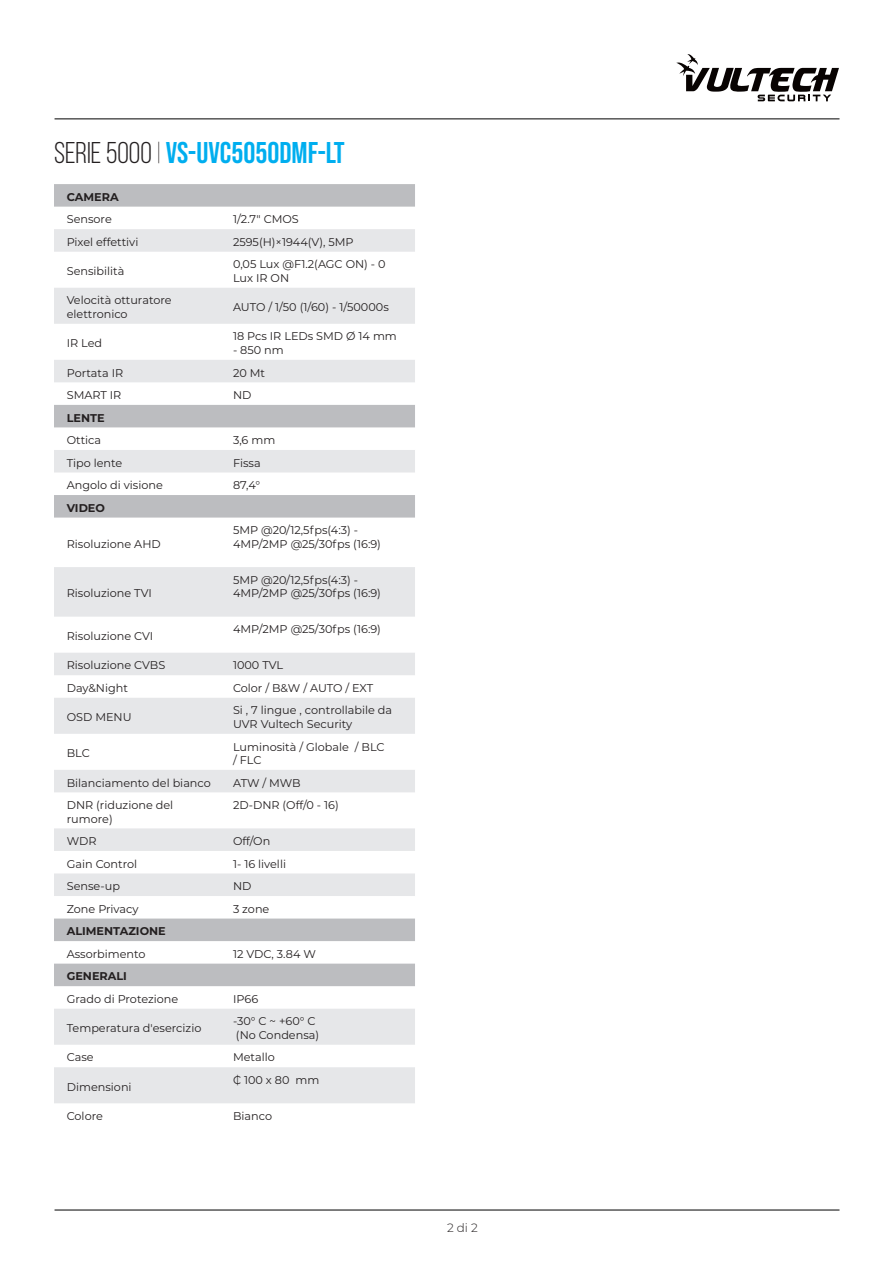
<style>
.page{position:relative;width:893px;height:1263px;background:#fff}
.page>*{position:absolute;margin:0;border:0;box-sizing:border-box;transform-origin:0 0}
.t1{font:30px "Bebas Neue";color:#00aeef}
.t2{font:300 12px "Montserrat";color:#231f20}
.t3{font:11.25px/13.5px "Montserrat";color:#231f20}
.t4{font:700 11.25px "Montserrat";color:#231f20}
.s1{color:#231f20}
.s2{font-weight:300;color:#231f20}
</style>
<div class="page">
<svg style="left:676px;top:54px;width:163px;height:47px"></svg>
<hr style="left:55px;top:119px;width:784px;height:1px;background:#000">
<hr style="left:55px;top:1210px;width:784px;height:1px;background:#000">
<div style="left:54px;top:184px;width:361px;height:23px;background:#bcbdc0"></div>
<svg style="left:54px;top:229px;width:361px;height:874px;fill:#e6e7e9"></svg>
<svg style="left:54px;top:405px;width:361px;height:581px"></svg>
<p class="t1" style="left:54px;top:135px;width:292px"><span class="s1">SERIe 5000</span> <span class="s2">|</span> VS-UVC5050DMF-LT</p>
<p class="t4" style="left:67px;top:189px;width:53px">CAMERA</p>
<p class="t3" style="left:67px;top:212px;width:47px">Sensore</p>
<p class="t3" style="left:233px;top:212px;width:67px">1/2.7" CMOS</p>
<p class="t3" style="left:67px;top:235px;width:73px">Pixel effettivi</p>
<p class="t3" style="left:233px;top:235px;width:122px">2595(H)×1944(V), 5MP</p>
<p class="t3" style="left:67px;top:264px;width:59px">Sensibilità</p>
<p class="t3" style="left:233px;top:257px;width:154px">0,05 Lux @F1.2(AGC ON) - 0<br>Lux IR ON</p>
<p class="t3" style="left:67px;top:293px;width:106px">Velocità otturatore</p>
<p class="t3" style="left:67px;top:307px;width:62px">elettronico</p>
<p class="t3" style="left:233px;top:300px;width:157px">AUTO / 1/50 (1/60) - 1/50000s</p>
<p class="t3" style="left:67px;top:336px;width:37px">IR Led</p>
<p class="t3" style="left:233px;top:329px;width:165px">18 Pcs IR LEDs SMD Ø 14 mm</p>
<p class="t3" style="left:233px;top:343px;width:52px">- 850 nm</p>
<p class="t3" style="left:67px;top:365px;width:58px">Portata IR</p>
<p class="t3" style="left:233px;top:365px;width:34px">20 Mt</p>
<p class="t3" style="left:67px;top:388px;width:56px">SMART IR</p>
<p class="t3" style="left:233px;top:388px;width:20px">ND</p>
<p class="t4" style="left:67px;top:409px;width:39px">LENTE</p>
<p class="t3" style="left:67px;top:433px;width:36px">Ottica</p>
<p class="t3" style="left:233px;top:433px;width:44px">3,6 mm</p>
<p class="t3" style="left:67px;top:455px;width:57px">Tipo lente</p>
<p class="t3" style="left:233px;top:455px;width:29px">Fissa</p>
<p class="t3" style="left:67px;top:478px;width:98px">Angolo di visione</p>
<p class="t3" style="left:233px;top:478px;width:29px">87,4°</p>
<p class="t4" style="left:67px;top:500px;width:40px">VIDEO</p>
<p class="t3" style="left:67px;top:537px;width:96px">Risoluzione AHD</p>
<p class="t3" style="left:233px;top:523px;width:149px">5MP @20/12,5fps(4:3) -<br>4MP/2MP @25/30fps (16:9)</p>
<p class="t3" style="left:67px;top:586px;width:87px">Risoluzione TVI</p>
<p class="t3" style="left:67px;top:629px;width:88px">Risoluzione CVI</p>
<p class="t3" style="left:233px;top:573px;width:149px">5MP @20/12,5fps(4:3) -<br>4MP/2MP @25/30fps (16:9)</p>
<p class="t3" style="left:233px;top:622px;width:149px">4MP/2MP @25/30fps (16:9)</p>
<p class="t3" style="left:67px;top:658px;width:100px">Risoluzione CVBS</p>
<p class="t3" style="left:233px;top:658px;width:52px">1000 TVL</p>
<p class="t3" style="left:67px;top:681px;width:63px">Day&amp;Night</p>
<p class="t3" style="left:233px;top:681px;width:142px">Color / B&amp;W / AUTO / EXT</p>
<p class="t3" style="left:67px;top:710px;width:66px">OSD MENU</p>
<p class="t3" style="left:233px;top:703px;width:161px">Si , 7 lingue , controllabile da<br>UVR Vultech Security</p>
<p class="t3" style="left:67px;top:746px;width:25px">BLC</p>
<p class="t3" style="left:233px;top:739px;width:153px">Luminosità / Globale / BLC / FLC</p>
<p class="t3" style="left:67px;top:775px;width:146px">Bilanciamento del bianco</p>
<p class="t3" style="left:233px;top:775px;width:69px">ATW / MWB</p>
<p class="t3" style="left:67px;top:798px;width:108px">DNR (riduzione del</p>
<p class="t3" style="left:67px;top:811px;width:47px">rumore)</p>
<p class="t3" style="left:233px;top:798px;width:107px">2D-DNR (Off/0 - 16)</p>
<p class="t3" style="left:67px;top:834px;width:31px">WDR</p>
<p class="t3" style="left:233px;top:834px;width:39px">Off/On</p>
<p class="t3" style="left:67px;top:856px;width:72px">Gain Control</p>
<p class="t3" style="left:233px;top:856px;width:55px">1- 16 livelli</p>
<p class="t3" style="left:67px;top:879px;width:55px">Sense-up</p>
<p class="t3" style="left:233px;top:879px;width:20px">ND</p>
<p class="t3" style="left:67px;top:901px;width:73px">Zone Privacy</p>
<p class="t3" style="left:233px;top:901px;width:38px">3 zone</p>
<p class="t4" style="left:67px;top:923px;width:101px">ALIMENTAZIONE</p>
<p class="t3" style="left:67px;top:947px;width:80px">Assorbimento</p>
<p class="t3" style="left:233px;top:947px;width:84px">12 VDC, 3.84 W</p>
<p class="t4" style="left:67px;top:968px;width:62px">GENERALI</p>
<p class="t3" style="left:67px;top:992px;width:113px">Grado di Protezione</p>
<p class="t3" style="left:233px;top:992px;width:27px">IP66</p>
<p class="t3" style="left:67px;top:1021px;width:136px">Temperatura d'esercizio</p>
<p class="t3" style="left:233px;top:1014px;width:84px">-30° C ~ +60° C</p>
<p class="t3" style="left:236px;top:1028px;width:85px">(No Condensa)</p>
<p class="t3" style="left:67px;top:1050px;width:28px">Case</p>
<p class="t3" style="left:233px;top:1050px;width:43px">Metallo</p>
<p class="t3" style="left:67px;top:1079px;width:66px">Dimensioni</p>
<p class="t3" style="left:233px;top:1073px;width:88px">₵ 100 x 80 mm</p>
<p class="t3" style="left:67px;top:1109px;width:38px">Colore</p>
<p class="t3" style="left:233px;top:1109px;width:41px">Bianco</p>
<p class="t2" style="left:447px;top:1219px;width:32px">2 di 2</p>
</div>
